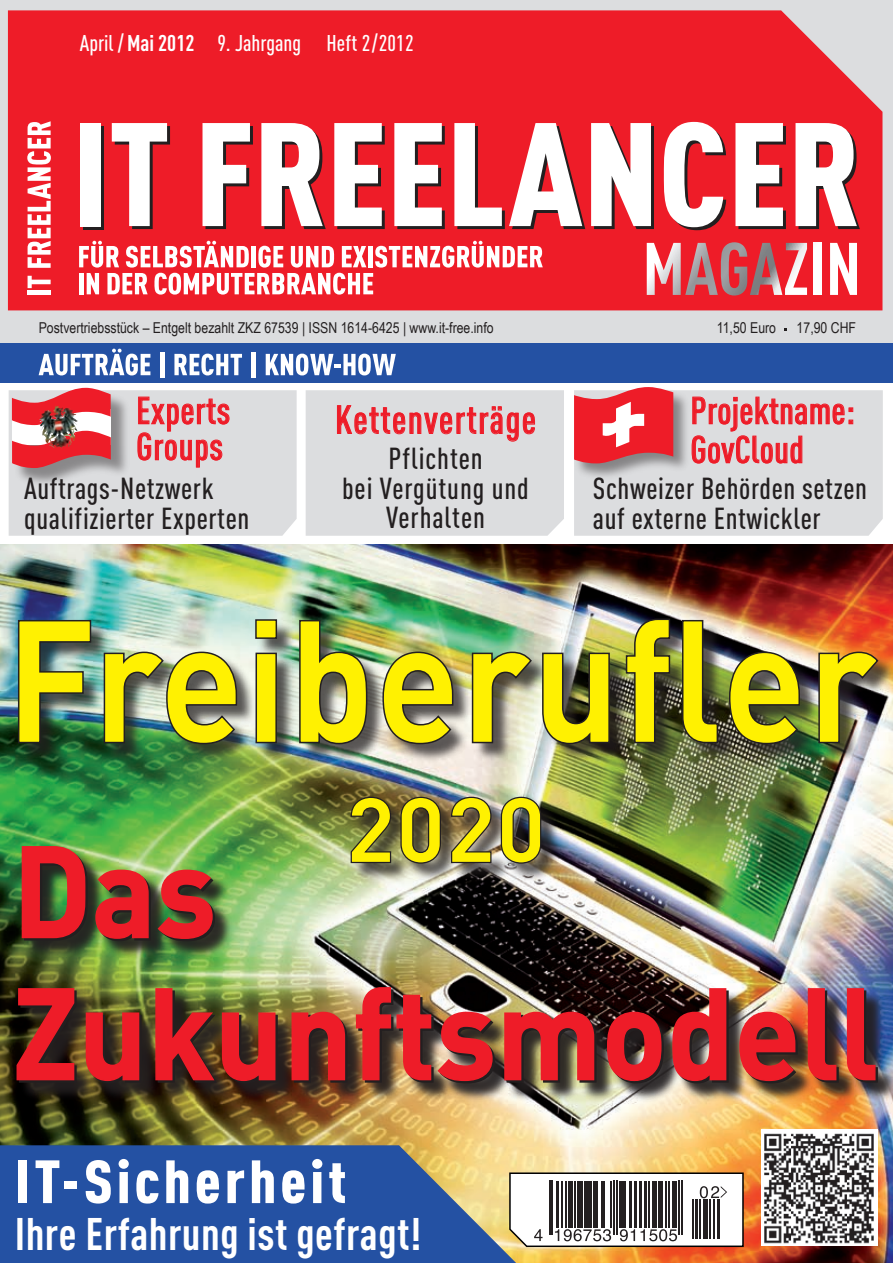
<style>
.page{position:relative;width:893px;height:1263px;background:#fff}
.page>*{position:absolute;margin:0;border:0;box-sizing:border-box;transform-origin:0 0}
.t1{font:60px "DIN Cond Black Alternate";letter-spacing:.06em;color:#fff;scale:1.04 1}
.t2{font:700 45px "DIN Cond";letter-spacing:.01em;color:#fff}
.t3{font:500 39px "DIN Cond";letter-spacing:.04em;color:#ee1c28}
.t4{font:500 37.5px/36px "DIN Cond";letter-spacing:.01em;color:#ee1c28}
.t5{font:30px/29.2px "DIN Cond Medium Alternate";letter-spacing:.02em;color:#231f20}
.t6{font:500 22.5px "DIN Cond";color:#fff}
.t7{font:15px "Arial Narrow";color:#231f20}
.s1{font-weight:700}
</style>
<div class="page">
<img style="left:0;top:544px;width:893px;height:719px">
<svg style="left:540px;top:1172px;width:204px;height:76px"></svg>
<div style="left:0;top:0;width:893px;height:375px;background:#dcdddf"></div>
<div style="left:0;top:343px;width:893px;height:39px;background:#2451a3"></div>
<div style="left:8px;top:10px;width:874px;height:300px;background:#ee1c28"></div>
<div style="left:83px;top:126px;width:21px;height:103px;background:#231f20"></div>
<div style="left:80px;top:123px;width:21px;height:103px;background:#fff"></div>
<svg style="left:112px;top:123px;width:58px;height:106px;background:#e68187"></svg>
<svg style="left:202px;top:123px;width:51px;height:106px;background:#e49ca0"></svg>
<svg style="left:261px;top:123px;width:65px;height:106px;background:#e7b5b8"></svg>
<svg style="left:334px;top:123px;width:51px;height:106px;background:#e3b1b4"></svg>
<svg style="left:394px;top:123px;width:51px;height:106px;background:#e3b1b4"></svg>
<svg style="left:454px;top:123px;width:131px;height:106px;background:#e7898f"></svg>
<svg style="left:591px;top:123px;width:63px;height:106px;background:#e7c9ca"></svg>
<svg style="left:663px;top:122px;width:63px;height:108px;background:#e68e93"></svg>
<svg style="left:735px;top:123px;width:51px;height:106px;background:#e3b1b4"></svg>
<svg style="left:795px;top:123px;width:65px;height:106px;background:#e7b5b8"></svg>
<hr style="left:28px;top:291px;width:23px;height:4px;background:#fff">
<svg style="left:28px;top:276px;width:23px;height:12px"></svg>
<svg style="left:27px;top:121px;width:24px;height:147px;background:#f7969c"></svg>
<svg style="left:79px;top:241px;width:464px;height:54px;background:#f47077"></svg>
<svg style="left:39px;top:349px;width:111px;height:26px"></svg>
<hr style="left:160px;top:352px;width:4px;height:25px;background:#fff">
<svg style="left:174px;top:354px;width:68px;height:21px"></svg>
<hr style="left:251px;top:352px;width:4px;height:25px;background:#fff">
<svg style="left:266px;top:354px;width:130px;height:21px"></svg>
<svg style="left:647px;top:242px;width:160px;height:53px;background:#d26971"></svg>
<div style="left:814px;top:243px;width:7px;height:52px;background:#fff"></div>
<svg style="left:830px;top:243px;width:27px;height:52px"></svg>
<img style="left:761px;top:1130px;width:116px;height:116px">
<div style="left:306px;top:390px;width:258px;height:146px;background:#dcdddf"></div>
<svg style="left:574px;top:387px;width:309px;height:149px;background:#ddbcbf"></svg>
<svg style="left:9px;top:388px;width:288px;height:148px;background:#dbc2c5"></svg>
<img style="left:49px;top:416px;width:29px;height:33px">
<svg style="left:0;top:1145px;width:540px;height:118px;background:#3e629f"></svg>
<div style="left:19px;top:620px;width:874px;height:145px;background:#231f20;opacity:.75"></div>
<img style="left:17px;top:618px;width:862px;height:127px">
<div style="left:352px;top:798px;width:210px;height:85px;background:#231f20;opacity:.75"></div>
<img style="left:349px;top:796px;width:193px;height:51px">
<div style="left:18px;top:847px;width:875px;height:253px;background:#231f20;opacity:.75"></div>
<img style="left:21px;top:845px;width:195px;height:97px">
<img style="left:16px;top:986px;width:860px;height:96px">
<p class="t6" style="left:80px;top:30px;width:335px">April / <span class="s1">Mai 2012</span> 9. Jahrgang Heft 2/2012</p>
<p class="t7" style="left:39px;top:319px;width:456px">Postvertriebsstück – Entgelt bezahlt ZKZ 67539 | ISSN 1614-6425 | www.it-free.info</p>
<p class="t7" style="left:717px;top:319px;width:61px">11,50 Euro</p>
<p class="t7" style="left:797px;top:319px;width:61px">17,90 CHF</p>
<p class="t4" style="left:136px;top:392px;width:95px">Experts<br>Groups</p>
<p class="t5" style="left:24px;top:472px;width:227px;line-height:30px">Auftrags-Netzwerk qualifizierter Experten</p>
<h3 class="t3" style="left:335px;top:396px;width:202px">Kettenverträge</h3>
<p class="t5" style="left:342px;top:444px;width:188px;text-align:center">Pflichten<br>bei Vergütung und<br>Verhalten</p>
<p class="t4" style="left:690px;top:390px;width:166px;line-height:39px">Projektname:<br>GovCloud</p>
<p class="t5" style="left:593px;top:472px;width:275px;line-height:30px">Schweizer Behörden setzen auf externe Entwickler</p>
<h1 class="t1" style="left:15px;top:1144px;width:320px">IT-Sicherheit</h1>
<h2 class="t2" style="left:15px;top:1206px;width:408px">Ihre Erfahrung ist gefragt!</h2>
</div>
